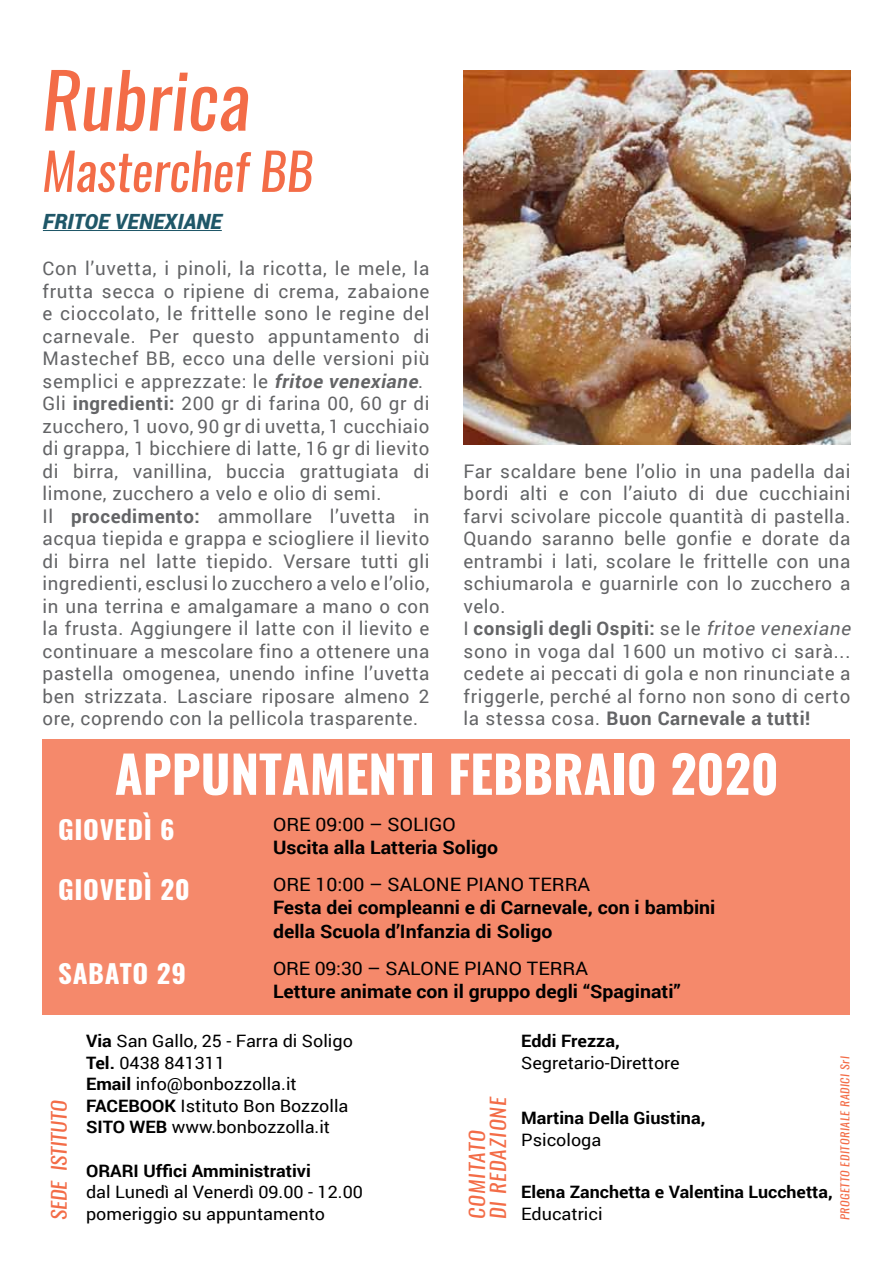
<style>
.page{position:relative;width:893px;height:1263px;background:#fff}
.page>*{position:absolute;margin:0;border:0;box-sizing:border-box;transform-origin:0 0}
.t1{font:italic 75px "Oswald";color:#f36c47}
.t2{font:700 51px "Oswald";color:#fff}
.t3{font:italic 51px "Oswald";color:#f36c47}
.t4{font:700 25.65px "Oswald";letter-spacing:.025em;color:#fff;scale:1.05 1}
.t5{font:italic 900 21px "Roboto";letter-spacing:.01em;color:#1f5768}
.t6{font:italic 19.95px/21px "Oswald";letter-spacing:.05em;color:#f36c47;scale:1.09 1}
.t7{font:italic 19.35px "Oswald";color:#f36c47;scale:1.12 1}
.t8{font:18.75px/22.5px "Roboto";letter-spacing:.03em;color:#636466}
.t9{font:700 18.6px/23.4px "Roboto";color:#000;scale:1.05 1}
.t10{font:18.6px "Roboto";color:#000;scale:1.05 1}
.t11{font:17.1px/21.6px "Roboto";color:#000;scale:1.05 1}
.t12{font:700 17.1px "Roboto";color:#000;scale:1.05 1}
.t13{font:700 17.1px "Roboto";color:#000;scale:1.04 1}
.t14{font:italic 11.1px "Oswald";letter-spacing:.05em;color:#f36c47;scale:1.09 1}
.s1{font-weight:700;font-style:italic}
.s2{font-weight:700}
.s3{font-style:italic}
</style>
<div class="page">
<div style="left:43px;top:739px;width:807px;height:275px;background:#f5896b"></div>
<hr style="left:43px;top:230px;width:179px;height:1px;background:#1f5768">
<img style="left:463px;top:70px;width:387px;height:374px">
<h1 class="t1" style="left:42px;top:48px;width:210px">Rubrica</h1>
<h2 class="t3" style="left:42px;top:136px;width:273px">Masterchef BB</h2>
<p class="t5" style="left:43px;top:207px;width:180px">FRITOE VENEXIANE</p>
<p class="t8" style="left:42px;top:257px;width:389px">Con l’uvetta, i pinoli, la ricotta, le mele, la frutta secca o ripiene di crema, zabaione e cioccolato, le frittelle sono le regine del carnevale. Per questo appuntamento di Mastechef BB, ecco una delle versioni più semplici e apprezzate: le <span class="s1">fritoe venexiane</span>.<br>Gli <span class="s2">ingredienti:</span> 200 gr di farina 00, 60 gr di zucchero, 1 uovo, 90 gr di uvetta, 1 cucchiaio di grappa, 1 bicchiere di latte, 16 gr di lievito di birra, vanillina, buccia grattugiata di limone, zucchero a velo e olio di semi.<br>Il <span class="s2">procedimento:</span> ammollare l’uvetta in acqua tiepida e grappa e sciogliere il lievito di birra nel latte tiepido. Versare tutti gli ingredienti, esclusi lo zucchero a velo e l’olio, in una terrina e amalgamare a mano o con la frusta. Aggiungere il latte con il lievito e continuare a mescolare fino a ottenere una pastella omogenea, unendo infine l’uvetta ben strizzata. Lasciare riposare almeno 2 ore, coprendo con la pellicola trasparente.</p>
<p class="t8" style="left:463px;top:459px;width:393px">Far scaldare bene l’olio in una padella dai bordi alti e con l’aiuto di due cucchiaini farvi scivolare piccole quantità di pastella.<br>Quando saranno belle gonfie e dorate da entrambi i lati, scolare le frittelle con una schiumarola e guarnirle con lo zucchero a velo.<br>I <span class="s2">consigli degli Ospiti:</span> se le <span class="s3">fritoe venexiane </span>sono in voga dal 1600 un motivo ci sarà... cedete ai peccati di gola e non rinunciate a friggerle, perché al forno non sono di certo la stessa cosa. <span class="s2">Buon Carnevale a tutti!</span></p>
<h2 class="t2" style="left:115px;top:739px;width:665px">APPUNTAMENTI FEBBRAIO 2020</h2>
<h3 class="t4" style="left:58px;top:812px;width:112px">GIOVEDÌ 6</h3>
<p class="t10" style="left:273px;top:811px;width:175px">Ore 09:00 – sOLIGO</p>
<p class="t9" style="left:273px;top:835px;width:216px">Uscita alla Latteria Soligo</p>
<h3 class="t4" style="left:58px;top:872px;width:127px">GIOVEDÌ 20</h3>
<p class="t10" style="left:273px;top:871px;width:122px">Ore 10:00 – salo</p>
<p class="t10" style="left:436px;top:871px;width:148px">ne PIAN O TERRA</p>
<p class="t9" style="left:273px;top:895px;width:423px">Festa dei compleanni e di Carnevale, con i bambini della Scuola d’Infanzia di Soligo</p>
<h3 class="t4" style="left:58px;top:956px;width:123px">SABATO 29</h3>
<p class="t10" style="left:273px;top:955px;width:120px">Ore 09:30 – salo</p>
<p class="t10" style="left:434px;top:955px;width:148px">ne PIAN O TERRA</p>
<p class="t9" style="left:273px;top:979px;width:390px">Letture animate con il gruppo degli “Spaginati”</p>
<p class="t7" style="left:46px;top:1220px;width:108px;rotate:-90deg">SEDE ISTITUTO</p>
<p class="t11" style="left:86px;top:1029px;width:256px"><span class="s2">Via</span> San Gallo, 25 - Farra di Soligo<br><span class="s2">Tel.</span> 0438 841311<br><span class="s2">Email</span> info@bonbozzolla.it<br><span class="s2">FACEBOOK</span> Istituto Bon Bozzolla<br><span class="s2">SITO WEB</span> www.bonbozzolla.it</p>
<p class="t12" style="left:86px;top:1158px;width:216px">ORARI Uffici Amministrativi</p>
<p class="t11" style="left:86px;top:1180px;width:265px">dal Lunedì al Venerdì 09.00 - 12.00 pomeriggio su appuntamento</p>
<p class="t6" style="left:467px;top:1219px;width:114px;rotate:-90deg">COMITATO<br>DI REDAZIONE</p>
<p class="t12" style="left:521px;top:1029px;width:95px">Eddi Frezza,</p>
<p class="t11" style="left:521px;top:1051px;width:153px">Segretario-Direttore</p>
<p class="t12" style="left:521px;top:1106px;width:177px">Martina Della Giustina,</p>
<p class="t11" style="left:521px;top:1128px;width:78px">Psicologa</p>
<p class="t13" style="left:521px;top:1180px;width:301px">Elena Zanchetta e Valentina Lucchetta,</p>
<p class="t11" style="left:521px;top:1202px;width:79px">Educatrici</p>
<p class="t14" style="left:837px;top:1220px;width:152px;rotate:-90deg">PROGETTO EDITORIALE RADICI Srl</p>
</div>
